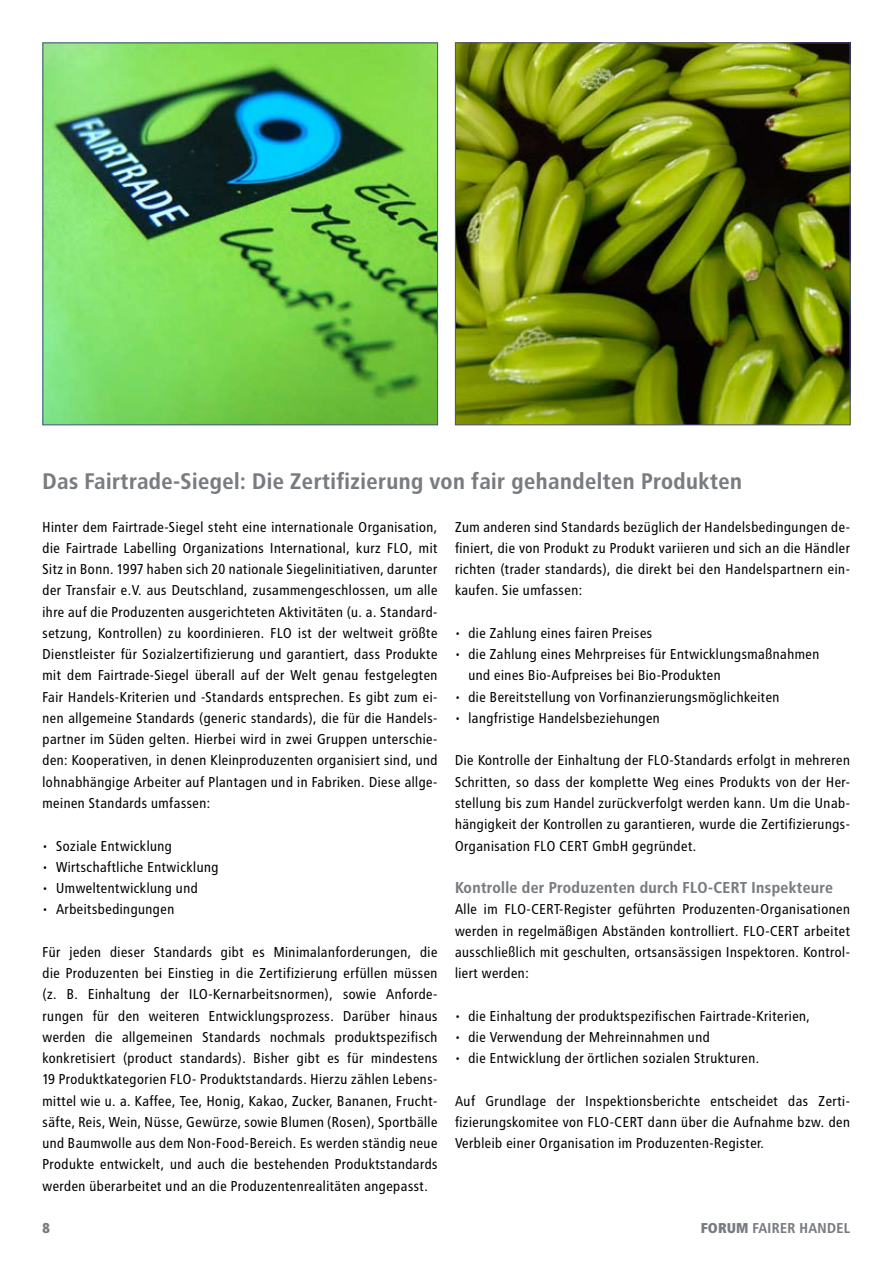
<style>
.page{position:relative;width:893px;height:1263px;background:#fff}
.page>*{position:absolute;margin:0;border:0;box-sizing:border-box;transform-origin:0 0}
.t1{font:700 22.5px "Transit";color:#787b7f}
.t2{font:700 15.75px "Transit";color:#787b7f}
.t3{font:14.25px/21.3px "Transit";color:#000;text-align:justify}
.t4{font:700 14.25px "Transit";color:#787b7f}
.s1{font-weight:900}
</style>
<div class="page">
<img style="left:45px;top:45px;width:391px;height:378px">
<div style="left:43px;top:43px;width:395px;height:382px;border:1px solid #544994"></div>
<img style="left:457px;top:45px;width:391px;height:378px">
<div style="left:455px;top:43px;width:395px;height:382px;border:1px solid #544994"></div>
<h1 class="t1" style="left:43px;top:468px;width:702px">Das Fairtrade-Siegel: Die Zertifizierung von fair gehandelten Produkten</h1>
<p class="t3" style="left:43px;top:516px;width:397px">Hinter dem Fairtrade-Siegel steht eine internationale Organisation, die Fairtrade Labelling Organizations International, kurz FLO, mit Sitz in Bonn. 1997 haben sich 20 nationale Siegelinitiativen, darunter der Transfair e.V. aus Deutschland, zusammengeschlossen, um alle ihre auf die Produzenten ausgerichteten Aktivitäten (u. a. Standard&shy;setzung, Kontrollen) zu koordinieren. FLO ist der weltweit größte Dienstleister für Sozialzertifizierung und garantiert, dass Produkte mit dem Fairtrade-Siegel überall auf der Welt genau festgelegten Fair Handels-Kriterien und -Standards entsprechen. Es gibt zum ei&shy;nen allgemeine Standards (generic standards), die für die Handels&shy;partner im Süden gelten. Hierbei wird in zwei Gruppen unterschie&shy;den: Kooperativen, in denen Kleinproduzenten organisiert sind, und lohnabhängige Arbeiter auf Plantagen und in Fabriken. Diese allge&shy;meinen Standards umfassen:</p>
<p class="t3" style="left:43px;top:835px;width:131px">• Soziale Entwicklung</p>
<p class="t3" style="left:43px;top:856px;width:178px">• Wirtschaftliche Entwicklung</p>
<p class="t3" style="left:43px;top:877px;width:157px">• Umweltentwicklung und</p>
<p class="t3" style="left:43px;top:899px;width:134px">• Arbeitsbedingungen</p>
<p class="t3" style="left:43px;top:941px;width:397px">Für jeden dieser Standards gibt es Minimalanforderungen, die die Produzenten bei Einstieg in die Zertifizierung erfüllen müssen (z. B. Einhaltung der ILO-Kernarbeitsnormen), sowie Anforde&shy;rungen für den weiteren Entwicklungsprozess. Darüber hinaus werden die allgemeinen Standards nochmals produktspezifisch konkretisiert (product standards). Bisher gibt es für mindestens 19 Produktkategorien FLO- Produktstandards. Hierzu zählen Lebens&shy;mittel wie u. a. Kaffee, Tee, Honig, Kakao, Zucker, Bananen, Frucht&shy;säfte, Reis, Wein, Nüsse, Gewürze, sowie Blumen (Rosen), Sportbälle und Baumwolle aus dem Non-Food-Bereich. Es werden ständig neue Produkte entwickelt, und auch die bestehenden Produktstandards werden überarbeitet und an die Produzentenrealitäten angepasst.</p>
<p class="t3" style="left:455px;top:516px;width:397px">Zum anderen sind Standards bezüglich der Handelsbedingungen de&shy;finiert, die von Produkt zu Produkt variieren und sich an die Händler richten (trader standards), die direkt bei den Handelspartnern ein&shy;kaufen. Sie umfassen:</p>
<p class="t3" style="left:455px;top:622px;width:199px">• die Zahlung eines fairen Preises</p>
<p class="t3" style="left:468px;top:644px;width:353px;text-indent:-13px">• die Zahlung eines Mehrpreises für Entwicklungsmaßnahmen und eines Bio-Aufpreises bei Bio-Produkten</p>
<p class="t3" style="left:455px;top:686px;width:326px">• die Bereitstellung von Vorfinanzierungsmöglichkeiten</p>
<p class="t3" style="left:455px;top:707px;width:207px">• langfristige Handelsbeziehungen</p>
<p class="t3" style="left:455px;top:750px;width:397px">Die Kontrolle der Einhaltung der FLO-Standards erfolgt in mehreren Schritten, so dass der komplette Weg eines Produkts von der Her&shy;stellung bis zum Handel zurückverfolgt werden kann. Um die Unab&shy;hängigkeit der Kontrollen zu garantieren, wurde die Zertifizierungs-Organisation FLO CERT GmbH gegründet.</p>
<p class="t2" style="left:455px;top:878px;width:277px">Kontrolle der Produzenten durch FLO-CERT</p>
<p class="t2" style="left:752px;top:878px;width:83px">I nspekteure</p>
<p class="t3" style="left:455px;top:899px;width:397px">Alle im FLO-CERT-Register geführten Produzenten-Organisationen werden in regelmäßigen Abständen kontrolliert. FLO-CERT arbeitet ausschließlich mit geschulten, ortsansässigen Inspektoren. Kontrol&shy;liert werden:</p>
<p class="t3" style="left:455px;top:1005px;width:357px">• die Einhaltung der produktspezifischen Fairtrade-Kriterien,</p>
<p class="t3" style="left:455px;top:1026px;width:257px">• die Verwendung der Mehreinnahmen und</p>
<p class="t3" style="left:455px;top:1048px;width:306px">• die Entwicklung der örtlichen sozialen Strukturen.</p>
<p class="t3" style="left:455px;top:1090px;width:397px">Auf Grundlage der Inspektionsberichte entscheidet das Zerti&shy;fizierungskomitee von FLO-CERT dann über die Aufnahme bzw. den Verbleib einer Organisation im Produzenten-Register.</p>
<p class="t4" style="left:701px;top:1220px;width:151px"><span class="s1">FORUM</span> Fairer Handel</p>
</div>
